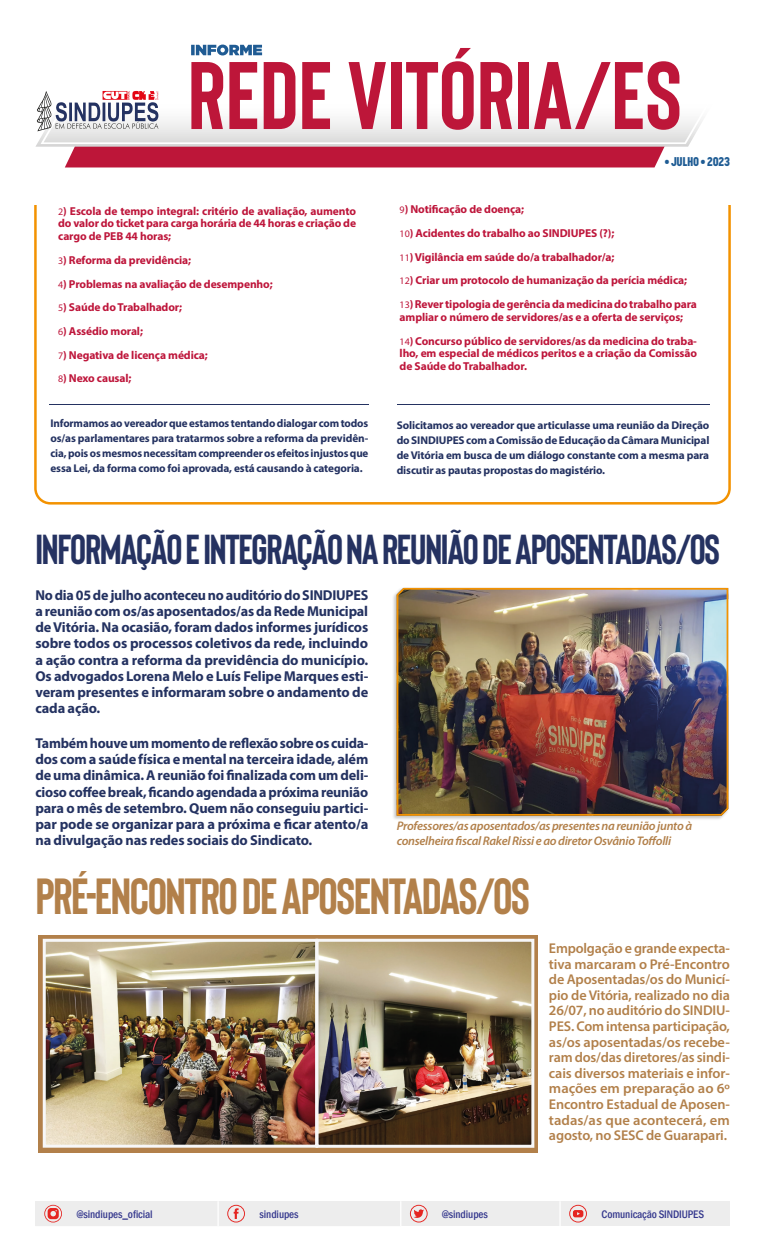
<style>
.page{position:relative;width:765px;height:1260px;background:#fff}
.page>*{position:absolute;margin:0;border:0;box-sizing:border-box;transform-origin:0 0}
.TITULO_1{font:700 50.75px "Bison";letter-spacing:-.03em;color:#b2804a}
.TITULO_1-2{font:700 41.88px "Bison";letter-spacing:-.03em;color:#253261}
.TEXTO{font:700 14.38px/16.2px "Myriad Pro";letter-spacing:-.01em;color:#243261;text-align:justify}
.TEXTO-2{font:600 14.12px/15.6px "Myriad Pro";letter-spacing:-.01em;color:#b2804a;text-align:justify}
.t1{font:800 12.62px "Korolev Condensed";letter-spacing:-.02em;color:#1f5c94}
.LEGENDA{font:italic 600 12.5px/15px "Myriad Pro";letter-spacing:-.02em;color:#b2804a}
.Paragraph_Style_3{font:700 11.5px/12.9px "Myriad Pro";letter-spacing:-.01em;color:#be163b;text-align:justify}
.TEXTO-3{font:700 11.25px/15px "Myriad Pro";letter-spacing:-.01em;color:#243261;text-align:justify}
.t2{font:500 condensed 11.25px "Franklin Gothic";letter-spacing:-.01em;color:#36398e}
.s1{font-weight:400;font-size:10px}
.s2{font-weight:500}
</style>
<div class="page">
<div style="left:65px;top:147px;width:600px;height:20px;background:#bd1639"></div>
<svg style="left:35px;top:74px;width:655px;height:73px"></svg>
<svg style="left:41px;top:77px;width:662px;height:67px"></svg>
<svg style="left:191px;top:45px;width:71px;height:11px"></svg>
<svg style="left:37px;top:91px;width:121px;height:40px"></svg>
<svg style="left:191px;top:62px;width:32px;height:67px"></svg>
<svg style="left:229px;top:62px;width:28px;height:67px"></svg>
<svg style="left:264px;top:62px;width:31px;height:67px"></svg>
<svg style="left:302px;top:62px;width:28px;height:67px"></svg>
<svg style="left:349px;top:62px;width:37px;height:67px"></svg>
<div style="left:391px;top:62px;width:10px;height:67px;background:#bd1639"></div>
<svg style="left:406px;top:48px;width:68px;height:82px"></svg>
<svg style="left:480px;top:62px;width:32px;height:67px"></svg>
<div style="left:518px;top:62px;width:11px;height:67px;background:#bd1639"></div>
<svg style="left:534px;top:61px;width:145px;height:69px"></svg>
<div style="left:35px;top:1201px;width:695px;height:25px;background:#ededed"></div>
<hr style="left:559px;top:1201px;width:2px;height:25px;background:#fff">
<svg style="left:44px;top:1201px;width:357px;height:25px"></svg>
<svg style="left:410px;top:1205px;width:18px;height:18px"></svg>
<svg style="left:569px;top:1205px;width:18px;height:18px"></svg>
<hr style="left:50px;top:404px;width:319px;height:1px;background:#243261">
<hr style="left:397px;top:404px;width:313px;height:1px;background:#243261">
<div style="left:392px;top:587px;width:337px;height:234px;background:#1d1d1b;opacity:.25"></div>
<img style="left:396px;top:587px;width:333px;height:230px">
<svg style="left:38px;top:935px;width:500px;height:218px;background:#b48450"></svg>
<img style="left:47px;top:943px;width:483px;height:201px">
<div style="left:43px;top:939px;width:275px;height:209px;border:3px solid #f7f7f8"></div>
<div style="left:316px;top:939px;width:218px;height:209px;border:3px solid #f7f7f8"></div>
<p class="Paragraph_Style_3" style="left:58px;top:204px;width:299px"><span class="s1">2</span>) Escola de tempo integral: critério de avaliação, aumento do valor do ticket para carga horária de 44 horas e criação de cargo de PEB 44 horas;</p>
<p class="Paragraph_Style_3" style="left:58px;top:253px;width:134px"><span class="s1">3</span>) Reforma da previdência;</p>
<p class="Paragraph_Style_3" style="left:58px;top:277px;width:216px"><span class="s1">4</span>) Problemas na avaliação de desempenho;</p>
<p class="Paragraph_Style_3" style="left:58px;top:301px;width:125px"><span class="s1">5</span>) Saúde do Trabalhador;</p>
<p class="Paragraph_Style_3" style="left:58px;top:324px;width:86px"><span class="s1">6</span>) Assédio moral;</p>
<p class="Paragraph_Style_3" style="left:58px;top:348px;width:151px"><span class="s1">7</span>) Negativa de licença médica;</p>
<p class="Paragraph_Style_3" style="left:58px;top:372px;width:75px"><span class="s1">8</span>) Nexo causal;</p>
<p class="t1" style="left:664px;top:154px;width:67px"><span class="s2">•</span> JULHO <span class="s2">•</span> 2023</p>
<p class="Paragraph_Style_3" style="left:400px;top:203px;width:126px"><span class="s1">9</span>) Notificação de doença;</p>
<p class="Paragraph_Style_3" style="left:400px;top:226px;width:216px"><span class="s1">10</span>) Acidentes do trabalho ao SINDIUPES (?);</p>
<p class="Paragraph_Style_3" style="left:400px;top:250px;width:216px"><span class="s1">11</span>) Vigilância em saúde do/a trabalhador/a;</p>
<p class="Paragraph_Style_3" style="left:400px;top:274px;width:289px"><span class="s1">12</span>) Criar um protocolo de humanização da perícia médica;</p>
<p class="Paragraph_Style_3" style="left:400px;top:297px;width:299px"><span class="s1">13</span>) Rever tipologia de gerência da medicina do trabalho para ampliar o número de servidores/as e a oferta de serviços;</p>
<p class="Paragraph_Style_3" style="left:400px;top:334px;width:299px"><span class="s1">14</span>) Concurso público de servidores/as da medicina do traba&shy;lho, em especial de médicos peritos e a criação da Comissão de Saúde do Trabalhador.</p>
<p class="TEXTO-3" style="left:50px;top:416px;width:319px">Informamos ao vereador que estamos tentando dialogar com todos os/as parlamentares para tratarmos sobre a reforma da previdên&shy;cia, pois os mesmos necessitam compreender os efeitos injustos que essa Lei, da forma como foi aprovada, está causando à categoria.</p>
<p class="TEXTO-3" style="left:397px;top:417px;width:314px">Solicitamos ao vereador que articulasse uma reunião da Direção do SINDIUPES com a Comissão de Educação da Câmara Municipal de Vitória em busca de um diálogo constante com a mesma para discutir as pautas propostas do magistério.</p>
<p class="TITULO_1-2" style="left:35px;top:526px;width:686px">INFORMAÇÃO E INTEGRAÇÃO NA REUNIÃO DE APOSENTADAS/OS</p>
<p class="TEXTO" style="left:35px;top:586px;width:334px">No dia 05 de julho aconteceu no auditório do SINDIUPES a reunião com os/as aposentados/as da Rede Municipal de Vitória. Na ocasião, foram dados informes jurídicos sobre todos os processos coletivos da rede, incluindo a ação contra a reforma da previdência do município.<br>Os advogados Lorena Melo e Luís Felipe Marques esti&shy;veram presentes e informaram sobre o andamento de cada ação.</p>
<p class="TEXTO" style="left:35px;top:734px;width:334px">Também houve um momento de reflexão sobre os cuida&shy;dos com a saúde física e mental na terceira idade, além de uma dinâmica. A reunião foi finalizada com um deli&shy;cioso coffee break, ficando agendada a próxima reunião para o mês de setembro. Quem não conseguiu partici&shy;par pode se organizar para a próxima e ficar atento/a na divulgação nas redes sociais do Sindicato.</p>
<p class="LEGENDA" style="left:397px;top:818px;width:297px">Professores/as aposentados/as presentes na reunião junto à conselheira fiscal Rakel Rissi e ao diretor Osvânio Toffolli</p>
<p class="TITULO_1" style="left:35px;top:869px;width:496px">PRÉ-ENCONTRO DE APOSENTADAS/OS</p>
<p class="TEXTO-2" style="left:549px;top:940px;width:183px">Empolgação e grande expecta&shy;tiva marcaram o Pré-Encontro de Aposentadas/os do Municí&shy;pio de Vitória, realizado no dia 26/07, no auditório do SINDIU-PES. Com intensa participação, as/os aposentadas/os recebe&shy;ram dos/das diretores/as sindi&shy;cais diversos materiais e infor&shy;mações em preparação ao 6º Encontro Estadual de Aposen&shy;tadas/as que acontecerá, em agosto, no SESC de Guarapari.</p>
<p class="t2" style="left:77px;top:1206px;width:77px">@sindiupes_oficial</p>
<p class="t2" style="left:260px;top:1206px;width:40px">sindiupes</p>
<p class="t2" style="left:442px;top:1206px;width:47px">@sindiupes</p>
<p class="t2" style="left:602px;top:1206px;width:104px">Comunicação SINDIUPES</p>
</div>
